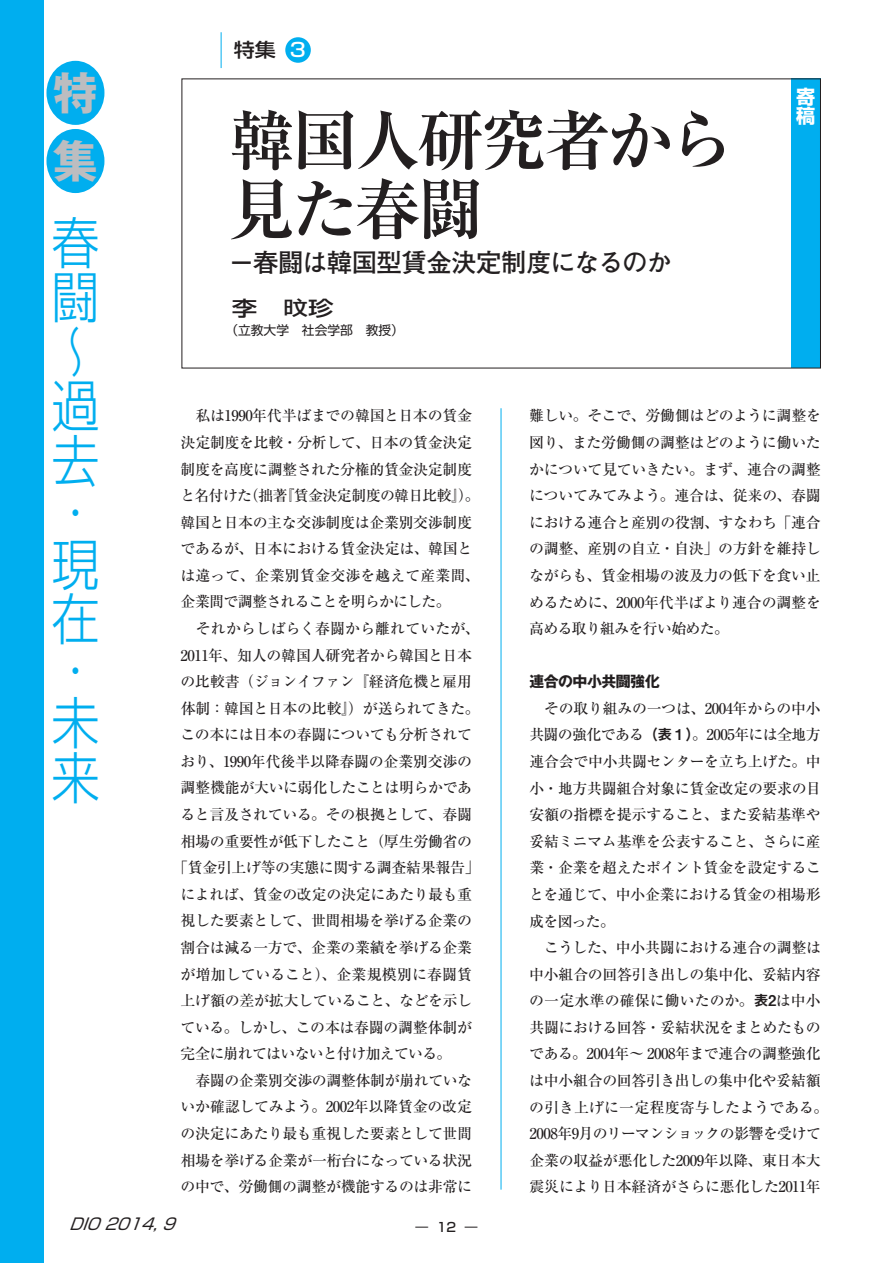
<style>
.page{position:relative;width:893px;height:1263px;background:#fff}
.page>*{position:absolute;margin:0;border:0;box-sizing:border-box;transform-origin:0 0}
.t1{font:700 65.85px/69px "Ryumin Pro";letter-spacing:-.045em;color:#231f20}
.t2{font:300 55.95px/53.4px "Shin Go Pro";color:#00aeef;scale:.86 1}
.t3{font:700 44.85px/68.1px "Gothic MB101 Pro";color:#bcbdc0}
.t4{font:700 25.5px "Futo Go B101 Pro";letter-spacing:-.03em;color:#231f20}
.t5{font:500 20.4px "Shin Go Pro";color:#231f20;scale:1.25 1}
.t6{font:500 19.2px "Shin Go Pro";color:#231f20;scale:1.1 1}
.t7{font:700 19.2px/19.2px "Shin Go Pro";color:#fff}
.t8{font:italic 15.9px "Shin Go Pro";color:#231f20}
.t9{font:500 14.85px/26.5px "Ryumin Pro";letter-spacing:-.02em;color:#231f20;text-align:justify}
.t10{font:500 14.85px "Ryumin Pro";letter-spacing:.01em;color:#231f20}
.t11{font:500 14.85px "Ryumin Pro";letter-spacing:-.045em;color:#231f20}
.t12{font:500 14.85px "Ryumin Pro";letter-spacing:-.04em;color:#231f20}
.t13{font:700 14.85px "Gothic MB101 Pro";letter-spacing:-.03em;color:#231f20}
.t14{font:12.75px "Shin Go Pro";color:#231f20}
.t15{font:500 12.75px "Shin Go Pro";color:#231f20}
.s1{color:#fff}
.s2{font-family:"Li Hei Pro";font-weight:400}
.s3{font-family:"Midashi Go Pro MB31";font-weight:400}
</style>
<div class="page">
<hr style="left:501px;top:408px;width:1px;height:781px;background:#00aeef">
<div style="left:0;top:0;width:44px;height:1263px;background:#00aeef"></div>
<div style="left:46px;top:61px;width:58px;height:64px;background:#00aeef;border-radius:50%"></div>
<div style="left:46px;top:129px;width:58px;height:64px;background:#00aeef;border-radius:50%"></div>
<div style="left:285px;top:37px;width:26px;height:26px;background:#00aeef;border-radius:50%"></div>
<hr style="left:221px;top:32px;width:1px;height:36px;background:#00aeef">
<div style="left:791px;top:79px;width:30px;height:289px;background:#00aeef"></div>
<h3 class="t3" style="left:53px;top:53px;width:46px">特集</h3>
<h2 class="t2" style="left:51px;top:210px;width:56px">春闘〜過去・現在・未来</h2>
<p class="t6" style="left:234px;top:34px;width:67px">特集 <span class="s1">3</span></p>
<h1 class="t1" style="left:229px;top:101px;width:506px">韓国人研究者から見た春闘</h1>
<h3 class="t4" style="left:229px;top:242px;width:445px">－春闘は韓国型賃金決定制度になるのか</h3>
<h3 class="t5" style="left:232px;top:291px;width:83px">李　<span class="s2">旼</span>珍</h3>
<p class="t14" style="left:225px;top:320px;width:180px">（立教大学　社会学部　教授）</p>
<p class="t7" style="left:796px;top:85px;width:20px">寄稿</p>
<p class="t9" style="left:181px;top:401px;width:293px">　私は1990年代半ばまでの韓国と日本の賃金</p>
<p class="t9" style="left:181px;top:428px;width:293px">決定制度を比較・分析して、日本の賃金決定</p>
<p class="t9" style="left:181px;top:455px;width:293px">制度を高度に調整された分権的賃金決定制度</p>
<p class="t12" style="left:180px;top:484px;width:301px">と名付けた（拙著『賃金決定制度の韓日比較』）。</p>
<p class="t9" style="left:181px;top:508px;width:293px">韓国と日本の主な交渉制度は企業別交渉制度</p>
<p class="t9" style="left:181px;top:534px;width:293px">であるが、日本における賃金決定は、韓国と</p>
<p class="t10" style="left:180px;top:564px;width:301px">は違って、企業別賃金交渉を越えて産業間、</p>
<p class="t11" style="left:181px;top:590px;width:272px">企業間で調整されることを明らかにした。</p>
<p class="t10" style="left:181px;top:617px;width:300px">　それからしばらく春闘から離れていたが、</p>
<p class="t9" style="left:181px;top:641px;width:293px">2011年、知人の韓国人研究者から韓国と日本</p>
<p class="t9" style="left:181px;top:667px;width:293px">の比較書（ジョンイファン『経済危機と雇用</p>
<p class="t9" style="left:181px;top:694px;width:300px">体制：韓国と日本の比較』）が送られてきた。</p>
<p class="t9" style="left:180px;top:720px;width:293px">この本には日本の春闘についても分析されて</p>
<p class="t9" style="left:181px;top:747px;width:293px">おり、1990年代後半以降春闘の企業別交渉の</p>
<p class="t9" style="left:181px;top:773px;width:293px">調整機能が大いに弱化したことは明らかであ</p>
<p class="t9" style="left:180px;top:800px;width:293px">ると言及されている。その根拠として、春闘</p>
<p class="t9" style="left:181px;top:827px;width:293px">相場の重要性が低下したこと（厚生労働省の</p>
<p class="t9" style="left:173px;top:853px;width:308px">「賃金引上げ等の実態に関する調査結果報告」</p>
<p class="t9" style="left:180px;top:880px;width:293px">によれば、賃金の改定の決定にあたり最も重</p>
<p class="t9" style="left:181px;top:906px;width:293px">視した要素として、世間相場を挙げる企業の</p>
<p class="t9" style="left:181px;top:933px;width:293px">割合は減る一方で、企業の業績を挙げる企業</p>
<p class="t10" style="left:181px;top:962px;width:293px">が増加していること）、企業規模別に春闘賃</p>
<p class="t9" style="left:181px;top:986px;width:293px">上げ額の差が拡大していること、などを示し</p>
<p class="t9" style="left:181px;top:1013px;width:293px">ている。しかし、この本は春闘の調整体制が</p>
<p class="t11" style="left:181px;top:1042px;width:272px">完全に崩れてはいないと付け加えている。</p>
<p class="t9" style="left:181px;top:1066px;width:293px">　春闘の企業別交渉の調整体制が崩れていな</p>
<p class="t9" style="left:181px;top:1092px;width:293px">いか確認してみよう。2002年以降賃金の改定</p>
<p class="t9" style="left:181px;top:1119px;width:293px">の決定にあたり最も重視した要素として世間</p>
<p class="t9" style="left:181px;top:1146px;width:293px">相場を挙げる企業が一桁台になっている状況</p>
<p class="t9" style="left:181px;top:1172px;width:293px">の中で、労働側の調整が機能するのは非常に</p>
<p class="t9" style="left:529px;top:402px;width:293px">難しい。そこで、労働側はどのように調整を図り、また労働側の調整はどのように働いたかについて見ていきたい。まず、連合の調整についてみてみよう。連合は、従来の、春闘における連合と産別の役割、すなわち「連合の調整、産別の自立・自決」の方針を維持しながらも、賃金相場の波及力の低下を食い止めるために、2000年代半ばより連合の調整を高める取り組みを行い始めた。</p>
<p class="t13" style="left:529px;top:669px;width:132px">連合の中小共闘強化</p>
<p class="t9" style="left:529px;top:694px;width:301px;text-align:left">　その取り組みの一つは、2004年からの中小共闘の強化である<span class="s3">（表１）</span>。2005年には全地方連合会で中小共闘センターを立ち上げた。中小・地方共闘組合対象に賃金改定の要求の目安額の指標を提示すること、また妥結基準や妥結ミニマム基準を公表すること、さらに産業・企業を超えたポイント賃金を設定することを通じて、中小企業における賃金の相場形成を図った。<br>　こうした、中小共闘における連合の調整は中小組合の回答引き出しの集中化、妥結内容の一定水準の確保に働いたのか。<span class="s3">表2</span>は中小共闘における回答・妥結状況をまとめたものである。2004年～ 2008年まで連合の調整強化は中小組合の回答引き出しの集中化や妥結額の引き上げに一定程度寄与したようである。<br>2008年9月のリーマンショックの影響を受けて企業の収益が悪化した2009年以降、東日本大震災により日本経済がさらに悪化した2011年</p>
<p class="t8" style="left:69px;top:1210px;width:115px">DIO2014,9</p>
<p class="t15" style="left:416px;top:1216px;width:63px">― 12 ―</p>
</div>
